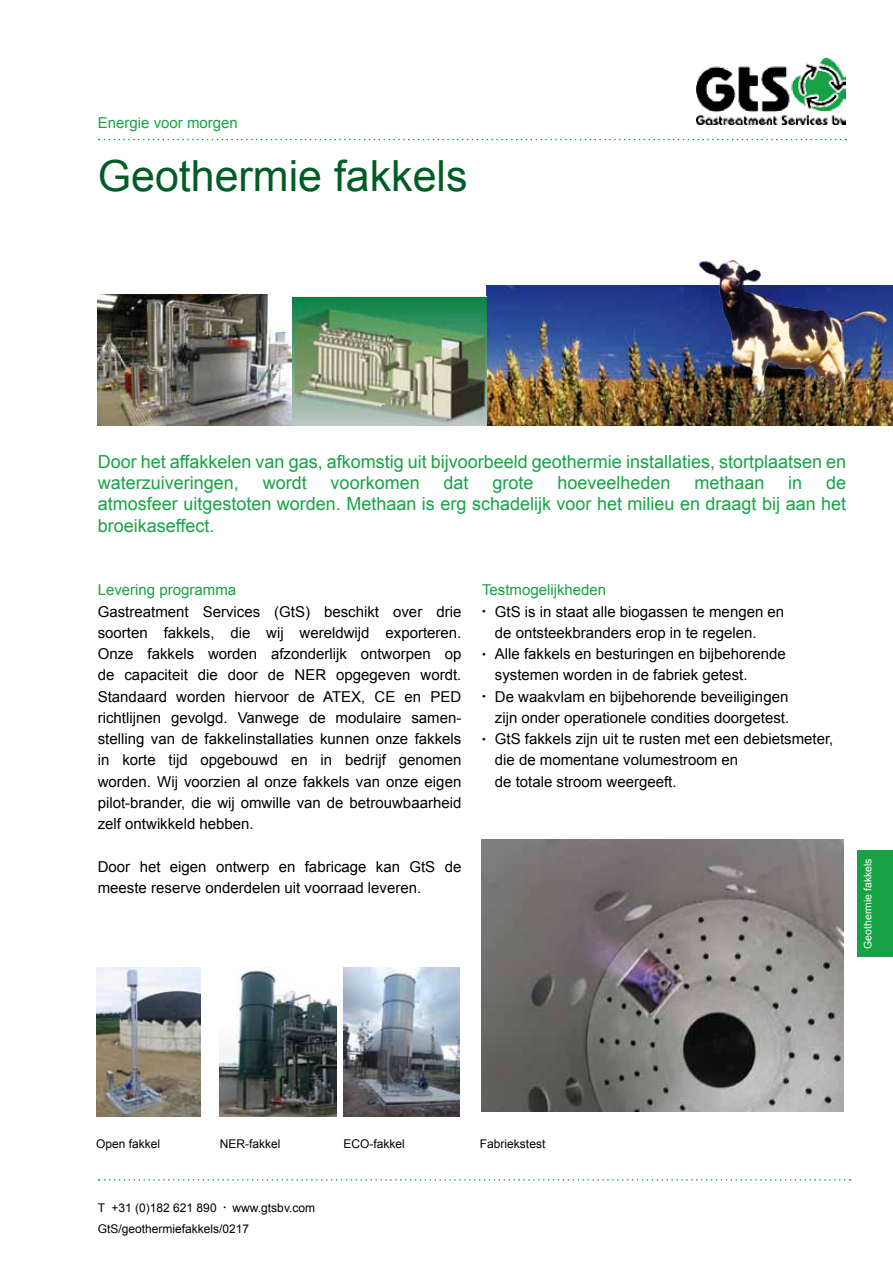
<style>
.page{position:relative;width:893px;height:1263px;background:#fff}
.page>*{position:absolute;margin:0;border:0;box-sizing:border-box;transform-origin:0 0}
.t1{font:42.9px "Arial";color:#005c25}
.t2{font:18px/21.3px "Arial";color:#17a345}
.t3{font:15px/21.3px "Arial";color:#000}
.t4{font:15px "Arial";color:#17a345}
.t5{font:12px/21.3px "Arial";color:#000}
.t6{font:10.5px "Arial";color:#fff}
.s1{font-size:10.5px}
.s2{font-size:7.5px}
</style>
<div class="page">
<img style="left:487px;top:285px;width:406px;height:140px">
<img style="left:292px;top:298px;width:195px;height:127px">
<img style="left:98px;top:294px;width:194px;height:131px">
<img style="left:697px;top:260px;width:192px;height:124px">
<img style="left:697px;top:59px;width:149px;height:66px">
<svg style="left:99px;top:139px;width:747px;height:1px"></svg>
<svg style="left:99px;top:1179px;width:752px;height:1px"></svg>
<div style="left:857px;top:850px;width:36px;height:107px;background:#17a345"></div>
<img style="left:96px;top:967px;width:104px;height:149px">
<img style="left:481px;top:840px;width:362px;height:272px">
<img style="left:220px;top:968px;width:116px;height:148px">
<img style="left:344px;top:967px;width:116px;height:149px">
<p class="t4" style="left:98px;top:112px;width:142px">Energie voor morgen</p>
<h1 class="t1" style="left:98px;top:148px;width:371px">Geothermie fakkels</h1>
<p class="t2" style="left:98px;top:451px;width:750px">Door het affakkelen van gas, afkomstig uit bijvoorbeeld geothermie installaties, stortplaatsen en waterzuiveringen,</p>
<p class="t2" style="left:98px;top:472px;width:750px;text-align:justify;text-indent:728px">de atmosfeer uitgestoten worden. Methaan is erg schadelijk voor het milieu en draagt bij aan het broeikaseffect.</p>
<p class="t2" style="left:263px;top:472px;width:46px">wordt</p>
<p class="t2" style="left:331px;top:472px;width:91px">voorkomen</p>
<p class="t2" style="left:444px;top:472px;width:27px">dat</p>
<p class="t2" style="left:492px;top:472px;width:43px">grote</p>
<p class="t2" style="left:557px;top:472px;width:115px">hoeveelheden</p>
<p class="t2" style="left:694px;top:472px;width:72px">methaan</p>
<p class="t2" style="left:788px;top:472px;width:16px">in</p>
<p class="t4" style="left:98px;top:580px;width:140px">Levering programma</p>
<p class="t3" style="left:98px;top:601px;width:365px;text-align:justify">Gastreatment Services (GtS) beschikt over drie soorten fakkels, die wij wereldwijd exporteren.<br>Onze fakkels worden afzonderlijk ontworpen op de capaciteit die door de NER opgegeven wordt.<br>Standaard worden hiervoor de ATEX, CE en PED richtlijnen gevolgd. Vanwege de modulaire samen&shy;stelling van de fakkelinstallaties kunnen onze fakkels in korte tijd opgebouwd en in bedrijf genomen worden. Wij voorzien al onze fakkels van onze eigen pilot-brander, die wij omwille van de betrouwbaarheid zelf ontwikkeld hebben.</p>
<p class="t3" style="left:98px;top:856px;width:365px">Door het eigen ontwerp en fabricage kan GtS de meeste reserve onderdelen uit voorraad leveren.</p>
<p class="t4" style="left:482px;top:580px;width:126px">Testmogelijkheden</p>
<p class="t3" style="left:495px;top:601px;width:291px;text-indent:-13px"><span class="s1">•</span> GtS is in staat alle biogassen te mengen en de ontsteekbranders erop in te regelen.</p>
<p class="t3" style="left:495px;top:643px;width:292px;text-indent:-13px"><span class="s1">•</span> Alle fakkels en besturingen en bijbehorende systemen worden in de fabriek getest.</p>
<p class="t3" style="left:482px;top:686px;width:309px;text-align:right"><span class="s1">•</span> De waakvlam en bijbehorende beveiligingen zijn onder operationele condities doorgetest.</p>
<p class="t3" style="left:495px;top:728px;width:340px;text-indent:-13px"><span class="s1">•</span> GtS fakkels zijn uit te rusten met een debietsmeter, die de momentane volumestroom en<br>de totale stroom weergeeft.</p>
<p class="t6" style="left:861px;top:949px;width:92px;rotate:-90deg">Geothermie fakkels</p>
<p class="t5" style="left:96px;top:1133px;width:66px">Open fakkel</p>
<p class="t5" style="left:220px;top:1133px;width:62px">NER-fakkel</p>
<p class="t5" style="left:344px;top:1133px;width:63px">ECO-fakkel</p>
<p class="t5" style="left:480px;top:1133px;width:67px">Fabriekstest</p>
<p class="t5" style="left:98px;top:1197px;width:219px">T +31 (0)182 621 890 <span class="s2">•</span> www.gtsbv.com<br>GtS/geothermiefakkels/0217</p>
</div>
